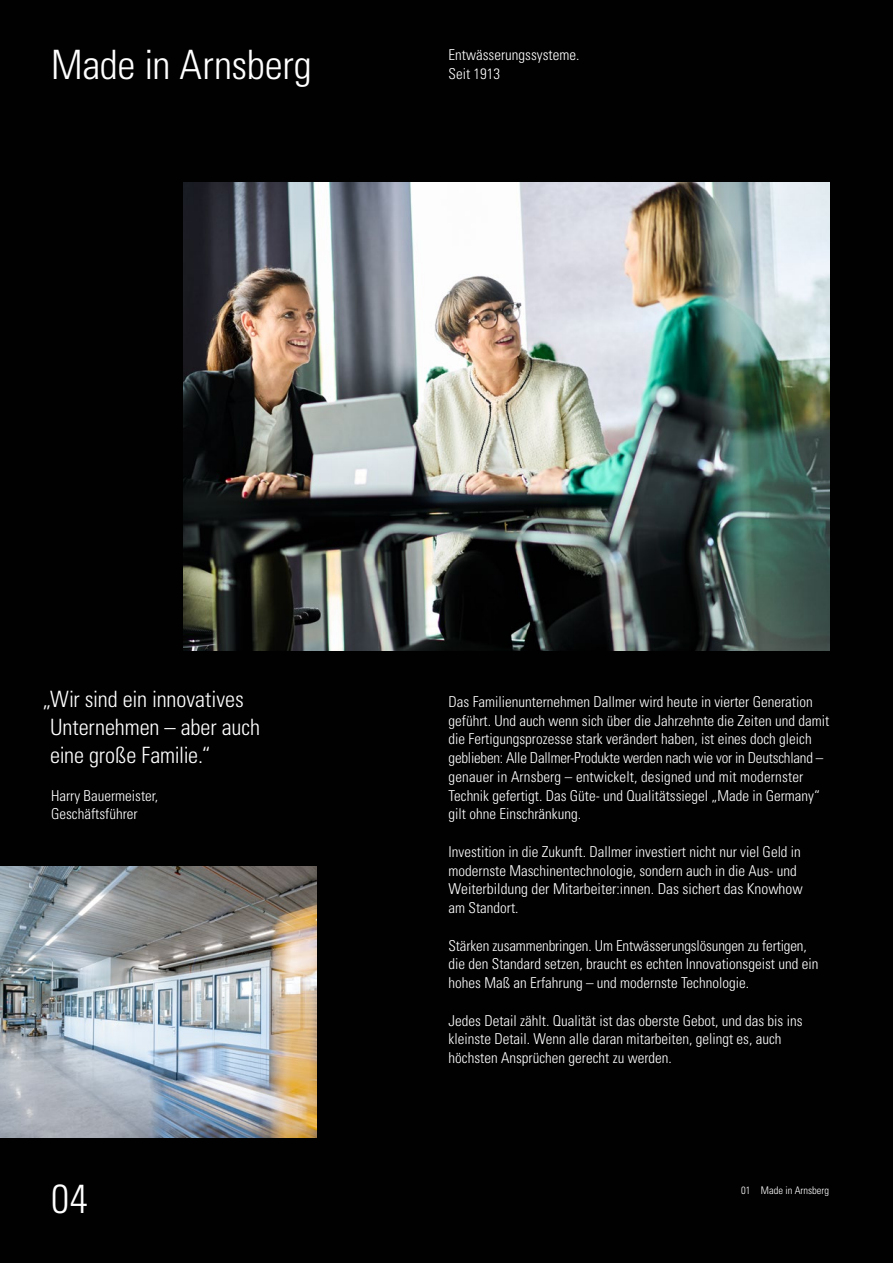
<style>
.page{position:relative;width:893px;height:1263px;background:#000100}
.page>*{position:absolute;margin:0;border:0;box-sizing:border-box;transform-origin:0 0}
.Headline__27pt_weiß{font:300 condensed 40.5px "Univers LT Std";letter-spacing:-.005em;color:#fff}
.Subheadline__15pt_weiß{font:300 condensed 22.5px/28px "Univers LT Std";letter-spacing:-.005em;color:#fff}
.Copy__10pt_weiß{font:300 condensed 15px/18.8px "Univers LT Std";color:#fff}
.Copy__7pt_schwarz{font:300 condensed 10.5px "Univers LT Std";color:#fff}
</style>
<div class="page">
<img style="left:184px;top:182px;width:645px;height:469px">
<img style="left:0;top:866px;width:316px;height:272px">
<p class="Headline__27pt_weiß" style="left:51px;top:41px;width:262px">Made in Arnsberg</p>
<p class="Copy__10pt_weiß" style="left:449px;top:46px;width:132px">Entwässerungssysteme.<br>Seit 1913</p>
<p class="Subheadline__15pt_weiß" style="left:50px;top:685px;width:211px;text-indent:-8px">„Wir sind ein innovatives<br>Unternehmen – aber auch eine große Familie.“</p>
<p class="Copy__10pt_weiß" style="left:51px;top:786px;width:109px">Harry Bauermeister,<br>Geschäftsführer</p>
<p class="Copy__10pt_weiß" style="left:449px;top:692px;width:382px">Das Familienunternehmen Dallmer wird heute in vierter Generation geführt. Und auch wenn sich über die Jahrzehnte die Zeiten und damit die Fertigungsprozesse stark verändert haben, ist eines doch gleich geblieben: Alle Dallmer-Produkte werden nach wie vor in Deutschland – genauer in Arnsberg – entwickelt, designed und mit modernster Technik gefertigt. Das Güte- und Qualitätssiegel „Made in Germany“ gilt ohne Einschränkung.</p>
<p class="Copy__10pt_weiß" style="left:449px;top:842px;width:356px">Investition in die Zukunft. Dallmer investiert nicht nur viel Geld in modernste Maschinentechnologie, sondern auch in die Aus- und Weiterbildung der Mitarbeiter:innen. Das sichert das Knowhow am Standort.</p>
<p class="Copy__10pt_weiß" style="left:449px;top:936px;width:371px">Stärken zusammenbringen. Um Entwässerungslösungen zu fertigen, die den Standard setzen, braucht es echten Innovationsgeist und ein hohes Maß an Erfahrung – und modernste Technologie.</p>
<p class="Copy__10pt_weiß" style="left:449px;top:1011px;width:355px">Jedes Detail zählt. Qualität ist das oberste Gebot, und das bis ins kleinste Detail. Wenn alle daran mitarbeiten, gelingt es, auch höchsten Ansprüchen gerecht zu werden.</p>
<p class="Headline__27pt_weiß" style="left:51px;top:1174px;width:38px">04</p>
<p class="Copy__7pt_schwarz" style="left:741px;top:1184px;width:90px">01 Made in Arnsberg</p>
</div>
